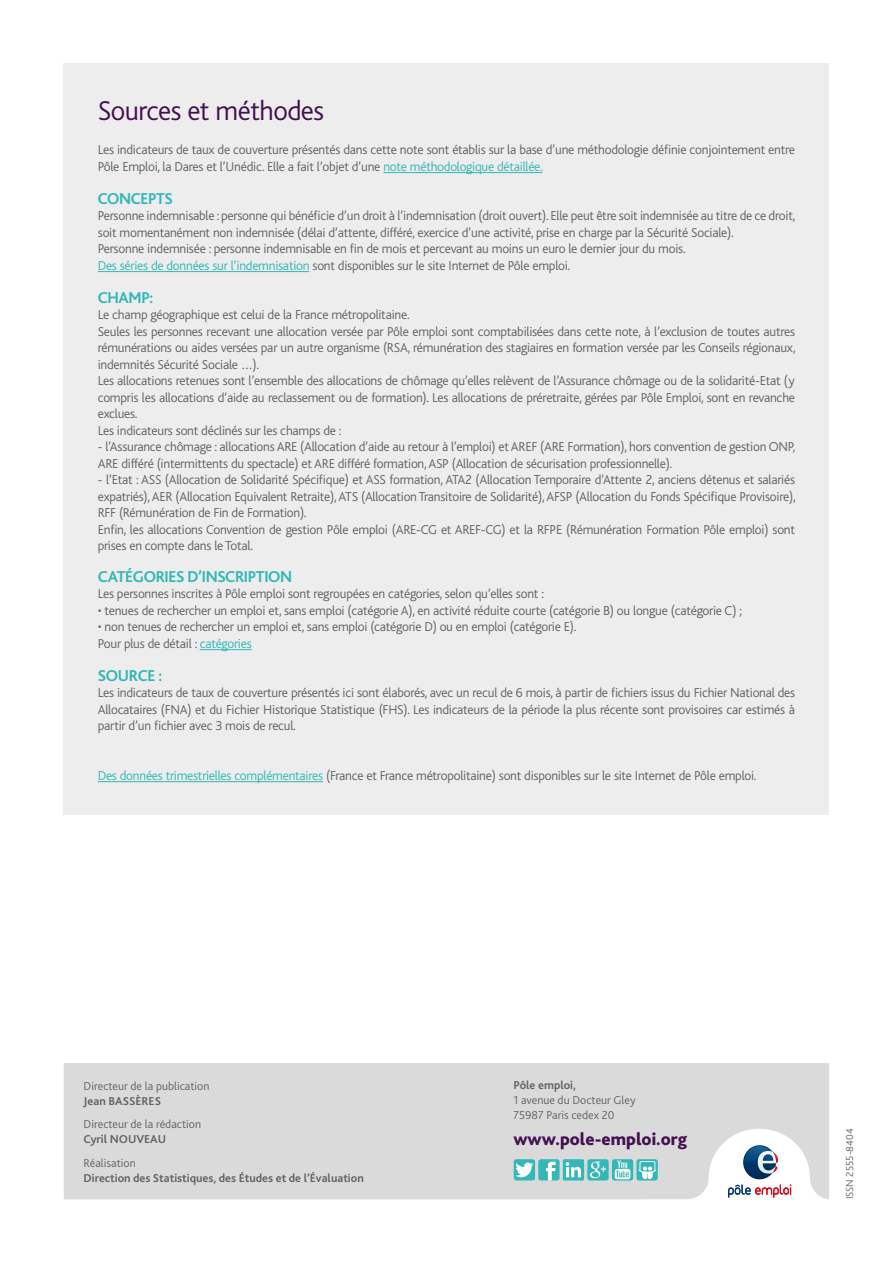
<style>
.page{position:relative;width:893px;height:1263px;background:#fff}
.page>*{position:absolute;margin:0;border:0;box-sizing:border-box;transform-origin:0 0}
.t1{font:300 28.5px "Bliss";letter-spacing:-.02em;color:#441051}
.t2{font:800 18px "Bliss 2";color:#441051}
.t3{font:700 16.5px "Bliss";letter-spacing:-.02em;color:#33b7b7}
.t4{font:300 13.5px/16.5px "Bliss";letter-spacing:-.02em;color:#646363}
.t5{font:300 12px/15px "Bliss 2";color:#646363}
.t6{font:700 12px "Bliss 2";color:#646363}
.t7{font:300 10.5px "Bliss 2";color:#646363}
.s1{color:#33b7b7}
</style>
<div class="page">
<div style="left:64px;top:1063px;width:765px;height:136px;background:#dadada"></div>
<div style="left:538px;top:1159px;width:22px;height:21px;background:#33b7b7;border-radius:3px"></div>
<svg style="left:546px;top:1162px;width:10px;height:18px"></svg>
<div style="left:587px;top:1159px;width:22px;height:21px;background:#33b7b7;border-radius:3px"></div>
<svg style="left:590px;top:1161px;width:16px;height:17px"></svg>
<div style="left:514px;top:1159px;width:21px;height:21px;background:#33b7b7;border-radius:3px"></div>
<svg style="left:515px;top:1162px;width:18px;height:15px"></svg>
<svg style="left:612px;top:1159px;width:21px;height:21px"></svg>
<svg style="left:615px;top:1160px;width:15px;height:19px"></svg>
<div style="left:636px;top:1159px;width:22px;height:21px;background:#33b7b7;border-radius:3px"></div>
<svg style="left:638px;top:1161px;width:18px;height:19px"></svg>
<svg style="left:563px;top:1159px;width:21px;height:21px"></svg>
<div style="left:64px;top:64px;width:765px;height:751px;background:#ededed"></div>
<hr style="left:383px;top:172px;width:159px;height:1px;background:#33b7b7">
<hr style="left:98px;top:271px;width:211px;height:1px;background:#33b7b7">
<hr style="left:200px;top:649px;width:52px;height:1px;background:#33b7b7">
<hr style="left:98px;top:781px;width:225px;height:1px;background:#33b7b7">
<h1 class="t1" style="left:98px;top:96px;width:228px">Sources et méthodes</h1>
<p class="t4" style="left:98px;top:142px;width:699px">Les indicateurs de taux de couverture présentés dans cette note sont établis sur la base d’une méthodologie définie conjointement entre<br>Pôle Emploi, la Dares et l’Unédic. Elle a fait l’objet d’une <span class="s1">note méthodologique détaillée.</span></p>
<p class="t3" style="left:98px;top:190px;width:77px">CONCEPTS</p>
<p class="t4" style="left:98px;top:208px;width:699px">Personne indemnisable : personne qui bénéficie d’un droit à l’indemnisation (droit ouvert). Elle peut être soit indemnisée au titre de ce droit, soit momentanément non indemnisée (délai d’attente, différé, exercice d’une activité, prise en charge par la Sécurité Sociale).<br>Personne indemnisée : personne indemnisable en fin de mois et percevant au moins un euro le dernier jour du mois.<br><span class="s1">Des séries de données sur l’indemnisation</span> sont disponibles sur le site Internet de Pôle emploi.</p>
<p class="t3" style="left:98px;top:289px;width:57px">CHAMP:</p>
<p class="t4" style="left:98px;top:307px;width:699px">Le champ géographique est celui de la France métropolitaine.<br>Seules les personnes recevant une allocation versée par Pôle emploi sont comptabilisées dans cette note, à l’exclusion de toutes autres rémunérations ou aides versées par un autre organisme (RSA, rémunération des stagiaires en formation versée par les Conseils régionaux, indemnités Sécurité Sociale …).<br>Les allocations retenues sont l’ensemble des allocations de chômage qu’elles relèvent de l’Assurance chômage ou de la solidarité-Etat (y compris les allocations d’aide au reclassement ou de formation). Les allocations de préretraite, gérées par Pôle Emploi, sont en revanche exclues.<br>Les indicateurs sont déclinés sur les champs de :</p>
<p class="t4" style="left:98px;top:439px;width:699px">- l’Assurance chômage : allocations ARE (Allocation d’aide au retour à l’emploi) et AREF (ARE Formation), hors convention de gestion ONP,<br>ARE différé (intermittents du spectacle) et ARE différé formation, ASP (Allocation de sécurisation professionnelle).</p>
<p class="t4" style="left:98px;top:472px;width:699px">- l’Etat : ASS (Allocation de Solidarité Spécifique) et ASS formation, ATA2 (Allocation Temporaire d’Attente 2, anciens détenus et salariés expatriés), AER (Allocation Equivalent Retraite), ATS (Allocation Transitoire de Solidarité), AFSP (Allocation du Fonds Spécifique Provisoire), RFF (Rémunération de Fin de Formation).<br>Enfin, les allocations Convention de gestion Pôle emploi (ARE-CG et AREF-CG) et la RFPE (Rémunération Formation Pôle emploi) sont prises en compte dans le Total.</p>
<p class="t3" style="left:98px;top:568px;width:196px">CATÉGORIES D’INSCRIPTION</p>
<p class="t4" style="left:98px;top:586px;width:448px">Les personnes inscrites à Pôle emploi sont regroupées en catégories, selon qu’elles sont :</p>
<p class="t4" style="left:98px;top:602px;width:646px">• tenues de rechercher un emploi et, sans emploi (catégorie A), en activité réduite courte (catégorie B) ou longue (catégorie C) ;</p>
<p class="t4" style="left:98px;top:619px;width:480px">• non tenues de rechercher un emploi et, sans emploi (catégorie D) ou en emploi (catégorie E).<br>Pour plus de détail : <span class="s1">catégories</span></p>
<p class="t3" style="left:98px;top:667px;width:66px">SOURCE :</p>
<p class="t4" style="left:98px;top:685px;width:699px;text-align:justify">Les indicateurs de taux de couverture présentés ici sont élaborés, avec un recul de 6 mois, à partir de fichiers issus du Fichier National des Allocataires (FNA) et du Fichier Historique Statistique (FHS). Les indicateurs de la période la plus récente sont provisoires car estimés à partir d’un fichier avec 3 mois de recul.</p>
<p class="t4" style="left:98px;top:767px;width:660px"><span class="s1">Des données trimestrielles complémentaires</span> (France et France métropolitaine) sont disponibles sur le site Internet de Pôle emploi.</p>
<p class="t5" style="left:84px;top:1078px;width:127px">Directeur de la publication</p>
<p class="t6" style="left:84px;top:1093px;width:79px">Jean BASSÈRES</p>
<p class="t5" style="left:84px;top:1117px;width:119px">Directeur de la rédaction</p>
<p class="t6" style="left:84px;top:1132px;width:84px">Cyril NOUVEAU</p>
<p class="t5" style="left:84px;top:1155px;width:54px">Réalisation</p>
<p class="t6" style="left:84px;top:1170px;width:282px">Direction des Statistiques, des Études et de l’Évaluation</p>
<p class="t6" style="left:513px;top:1077px;width:64px">Pôle emploi,</p>
<p class="t5" style="left:513px;top:1092px;width:124px">1 avenue du Docteur Gley<br>75987 Paris cedex 20</p>
<h2 class="t2" style="left:513px;top:1127px;width:175px">www.pole-emploi.org</h2>
<p class="t7" style="left:843px;top:1199px;width:72px;rotate:-90deg">ISSN 2555-8404</p>
</div>
